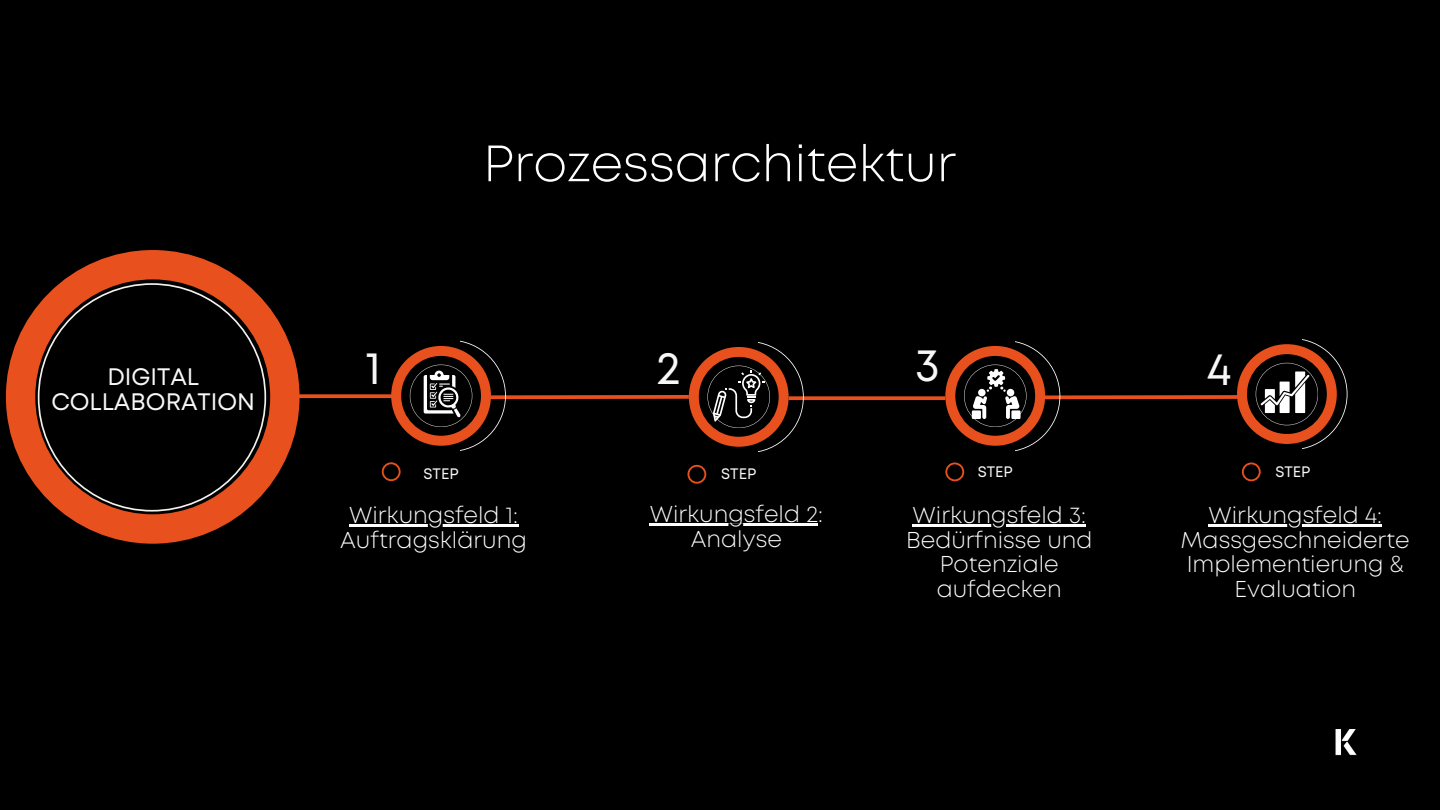
<style>
.page{position:relative;width:1440px;height:810px;background:#000}
.page>*{position:absolute;margin:0;border:0;box-sizing:border-box;transform-origin:0 0}
.t1{font:300 51px "Mont";color:#fff}
.t2{font:45.9px "Mont";color:#f7f7f7}
.t3{font:23.8px/25.5px "Mont";color:#f7f7f7;text-align:center}
.t4{font:300 23px/24.8px "Mont";color:#fff;text-align:center}
.t5{font:300 22.9px/24.8px "Mont";color:#fff;text-align:center}
.t6{font:15.2px "Mont";color:#f7f7f7}
</style>
<div class="page">
<svg style="left:300px;top:394px;width:91px;height:4px"></svg>
<svg style="left:803px;top:396px;width:142px;height:4px"></svg>
<svg style="left:382px;top:462px;width:19px;height:19px"></svg>
<svg style="left:687px;top:465px;width:19px;height:19px"></svg>
<svg style="left:945px;top:463px;width:19px;height:18px"></svg>
<svg style="left:1242px;top:463px;width:19px;height:18px"></svg>
<svg style="left:391px;top:340px;width:412px;height:112px"></svg>
<svg style="left:945px;top:339px;width:402px;height:113px"></svg>
<hr style="left:349px;top:524px;width:169px;height:3px;background:#fff">
<hr style="left:650px;top:524px;width:168px;height:2px;background:#fff">
<hr style="left:913px;top:524px;width:173px;height:3px;background:#fff">
<hr style="left:1209px;top:524px;width:173px;height:3px;background:#fff">
<img style="left:1335px;top:729px;width:22px;height:26px">
<svg style="left:6px;top:250px;width:294px;height:294px"></svg>
<h2 class="t3" style="left:51px;top:365px;width:205px">DIGITAL<br>COLLABORATION</h2>
<p class="t1" style="left:483px;top:144px;width:474px">Prozessarchitektur</p>
<p class="t2" style="left:366px;top:351px;width:17px">1</p>
<p class="t2" style="left:656px;top:351px;width:26px">2</p>
<p class="t2" style="left:915px;top:348px;width:26px">3</p>
<p class="t2" style="left:1207px;top:352px;width:26px">4</p>
<h1 class="t6" style="left:424px;top:468px;width:37px">STEP</h1>
<p class="t6" style="left:721px;top:468px;width:37px">STEP</p>
<p class="t6" style="left:978px;top:465px;width:37px">STEP</p>
<p class="t6" style="left:1275px;top:465px;width:37px">STEP</p>
<p class="t4" style="left:340px;top:504px;width:188px">Wirkungsfeld 1:<br>Auftragsklärung</p>
<p class="t5" style="left:650px;top:503px;width:175px">Wirkungsfeld 2:<br>Analyse</p>
<p class="t5" style="left:906px;top:504px;width:188px">Wirkungsfeld 3:<br>Bedürfnisse und<br>Potenziale aufdecken</p>
<p class="t5" style="left:1181px;top:504px;width:230px">Wirkungsfeld 4:<br>Massgeschneiderte<br>Implementierung &amp;<br>Evaluation</p>
</div>
